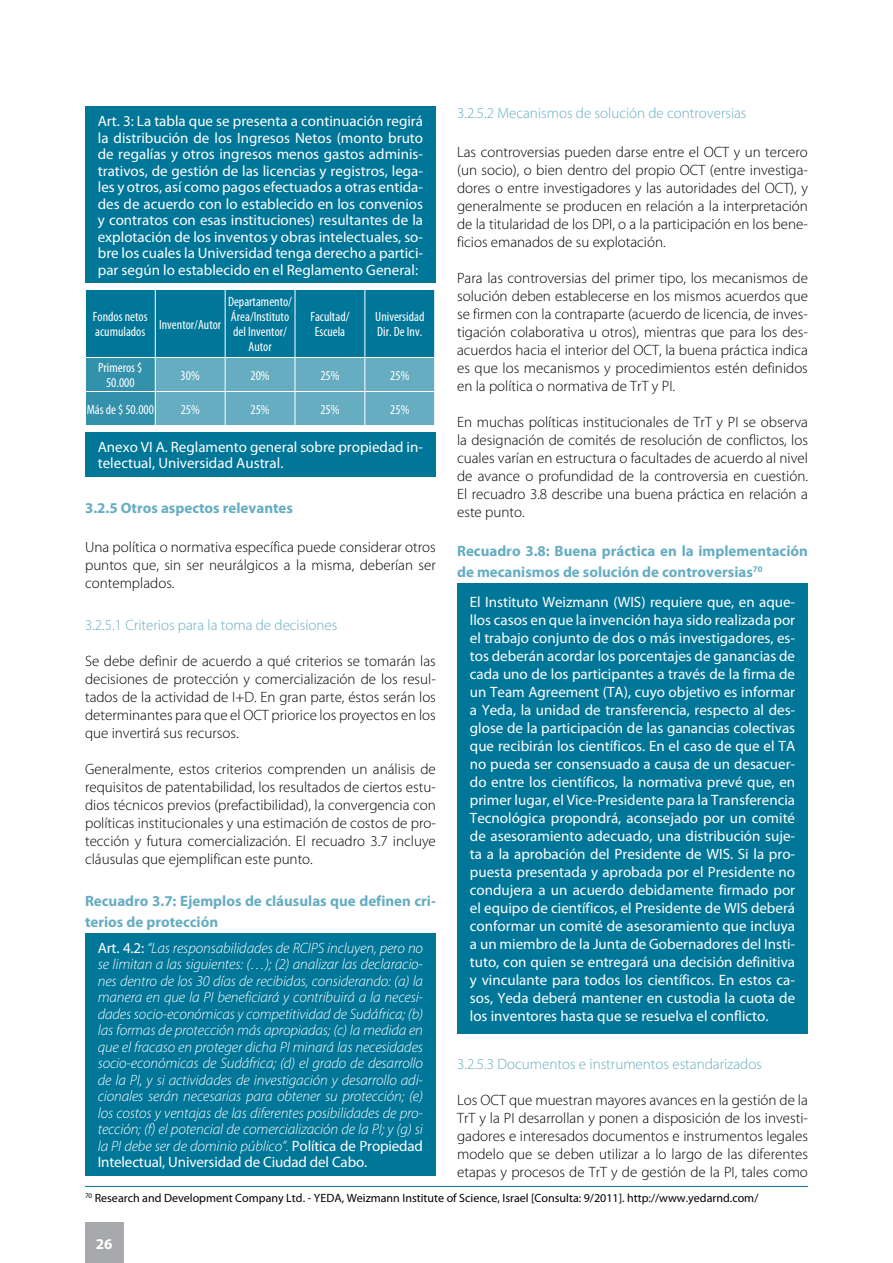
<style>
.page{position:relative;width:893px;height:1263px;background:#fff}
.page>*{position:absolute;margin:0;border:0;box-sizing:border-box;transform-origin:0 0}
.t1{font:300 15px/18px "Myriad Pro";color:#000;text-align:justify}
.t2{font:15px/18px "Myriad Pro";color:#fff;text-align:justify}
.t3{font:italic 300 15px/16.5px "Myriad Pro";letter-spacing:-.01em;color:#fff;text-align:justify}
.t4{font:700 15px/21px "Myriad Pro";color:#66adc1}
.t5{font:300 15px "Myriad Pro";color:#66adc1}
.t6{font:700 15px "Myriad Pro";color:#fff}
.t7{font:condensed 13.5px/15px "Myriad Pro";color:#fff;text-align:center}
.t8{font:12px "Myriad Pro";color:#000}
.s1{font-weight:400;font-style:normal}
</style>
<div class="page">
<div style="left:85px;top:1222px;width:38px;height:41px;background:#a7a9ac"></div>
<div style="left:85px;top:106px;width:351px;height:177px;background:#007698"></div>
<svg style="left:86px;top:290px;width:348px;height:135px;background:#2e8eaa"></svg>
<hr style="left:155px;top:290px;width:1px;height:67px;background:#fff">
<hr style="left:225px;top:290px;width:1px;height:67px;background:#fff">
<hr style="left:295px;top:290px;width:1px;height:67px;background:#fff">
<hr style="left:364px;top:290px;width:1px;height:67px;background:#fff">
<hr style="left:85px;top:357px;width:70px;height:1px;background:#fff">
<hr style="left:155px;top:358px;width:1px;height:33px;background:#fff">
<hr style="left:155px;top:357px;width:70px;height:1px;background:#fff">
<hr style="left:225px;top:358px;width:1px;height:33px;background:#fff">
<hr style="left:225px;top:357px;width:70px;height:1px;background:#fff">
<hr style="left:295px;top:358px;width:1px;height:33px;background:#fff">
<hr style="left:295px;top:357px;width:70px;height:1px;background:#fff">
<hr style="left:364px;top:358px;width:1px;height:33px;background:#fff">
<hr style="left:365px;top:357px;width:70px;height:1px;background:#fff">
<hr style="left:85px;top:391px;width:70px;height:1px;background:#fff">
<hr style="left:155px;top:392px;width:1px;height:33px;background:#fff">
<hr style="left:155px;top:391px;width:70px;height:1px;background:#fff">
<hr style="left:225px;top:392px;width:1px;height:33px;background:#fff">
<hr style="left:225px;top:391px;width:70px;height:1px;background:#fff">
<hr style="left:295px;top:392px;width:1px;height:33px;background:#fff">
<hr style="left:295px;top:391px;width:70px;height:1px;background:#fff">
<hr style="left:364px;top:392px;width:1px;height:33px;background:#fff">
<hr style="left:365px;top:391px;width:70px;height:1px;background:#fff">
<div style="left:85px;top:432px;width:351px;height:45px;background:#007698"></div>
<div style="left:85px;top:933px;width:351px;height:242px;background:#007698"></div>
<div style="left:457px;top:583px;width:351px;height:450px;background:#007698"></div>
<hr style="left:85px;top:1186px;width:723px;height:1px;background:#007698">
<p class="t5" style="left:457px;top:104px;width:291px">3.2.5.2 Mecanismos de solución de controversias</p>
<p class="t1" style="left:457px;top:142px;width:352px">Las controversias pueden darse entre el OCT y un tercero (un socio), o bien dentro del propio OCT (entre investiga&shy;dores o entre investigadores y las autoridades del OCT), y generalmente se producen en relación a la interpretación de la titularidad de los DPI, o a la participación en los bene&shy;ficios emanados de su explotación.</p>
<p class="t1" style="left:457px;top:268px;width:352px">Para las controversias del primer tipo, los mecanismos de solución deben establecerse en los mismos acuerdos que se firmen con la contraparte (acuerdo de licencia, de inves&shy;tigación colaborativa u otros), mientras que para los des&shy;acuerdos hacia el interior del OCT, la buena práctica indica es que los mecanismos y procedimientos estén definidos en la política o normativa de TrT y PI.</p>
<p class="t1" style="left:457px;top:412px;width:352px">En muchas políticas institucionales de TrT y PI se observa la designación de comités de resolución de conflictos, los cuales varían en estructura o facultades de acuerdo al nivel de avance o profundidad de la controversia en cuestión.<br>El recuadro 3.8 describe una buena práctica en relación a este punto.</p>
<p class="t4" style="left:457px;top:539px;width:352px">Recuadro 3.8: Buena práctica en la implementación de mecanismos de solución de controversias<sup>70</sup></p>
<p class="t2" style="left:470px;top:592px;width:327px">El Instituto Weizmann (WIS) requiere que, en aque&shy;llos casos en que la invención haya sido realizada por el trabajo conjunto de dos o más investigadores, es&shy;tos deberán acordar los porcentajes de ganancias de cada uno de los participantes a través de la firma de un Team Agreement (TA), cuyo objetivo es informar a Yeda, la unidad de transferencia, respecto al des&shy;glose de la participación de las ganancias colectivas que recibirán los científicos. En el caso de que el TA no pueda ser consensuado a causa de un desacuer&shy;do entre los científicos, la normativa prevé que, en primer lugar, el Vice-Presidente para la Transferencia Tecnológica propondrá, aconsejado por un comité de asesoramiento adecuado, una distribución suje&shy;ta a la aprobación del Presidente de WIS. Si la pro&shy;puesta presentada y aprobada por el Presidente no condujera a un acuerdo debidamente firmado por el equipo de científicos, el Presidente de WIS deberá conformar un comité de asesoramiento que incluya a un miembro de la Junta de Gobernadores del Insti&shy;tuto, con quien se entregará una decisión definitiva y vinculante para todos los científicos. En estos ca&shy;sos, Yeda deberá mantener en custodia la cuota de los inventores hasta que se resuelva el conflicto.</p>
<p class="t5" style="left:457px;top:1055px;width:306px">3.2.5.3 Documentos e instrumentos estandarizados</p>
<p class="t1" style="left:457px;top:1091px;width:352px">Los OCT que muestran mayores avances en la gestión de la TrT y la PI desarrollan y ponen a disposición de los investi&shy;gadores e interesados documentos e instrumentos legales modelo que se deben utilizar a lo largo de las diferentes etapas y procesos de TrT y de gestión de la PI, tales como</p>
<p class="t8" style="left:85px;top:1191px;width:675px"><sup>70</sup> Research and Development Company Ltd. - YEDA, Weizmann Institute of Science, Israel [Consulta: 9/2011]. http://www.yedarnd.com/</p>
<p class="t2" style="left:98px;top:113px;width:327px;line-height:16.5px">Art. 3: La tabla que se presenta a continuación regirá la distribución de los Ingresos Netos (monto bruto de regalías y otros ingresos menos gastos adminis&shy;trativos, de gestión de las licencias y registros, lega&shy;les y otros, así como pagos efectuados a otras entida&shy;des de acuerdo con lo establecido en los convenios y contratos con esas instituciones) resultantes de la explotación de los inventos y obras intelectuales, so&shy;bre los cuales la Universidad tenga derecho a partici&shy;par según lo establecido en el Reglamento General:</p>
<p class="t7" style="left:93px;top:309px;width:56px;text-align:left">Fondos netos acumulados</p>
<p class="t7" style="left:159px;top:316px;width:64px">Inventor/Autor</p>
<p class="t7" style="left:228px;top:294px;width:66px">Departamento/<br>Área/Instituto del Inventor/<br>Autor</p>
<p class="t7" style="left:310px;top:309px;width:41px">Facultad/<br>Escuela</p>
<p class="t7" style="left:375px;top:309px;width:51px;text-align:left">Universidad<br>Dir. De Inv.</p>
<p class="t7" style="left:98px;top:360px;width:46px">Primeros $<br>50.000</p>
<p class="t7" style="left:181px;top:367px;width:21px">30%</p>
<p class="t7" style="left:251px;top:367px;width:21px">20%</p>
<p class="t7" style="left:320px;top:367px;width:21px">25%</p>
<p class="t7" style="left:390px;top:367px;width:21px">25%</p>
<p class="t7" style="left:87px;top:401px;width:69px">Más de $ 50.000</p>
<p class="t7" style="left:181px;top:401px;width:21px">25%</p>
<p class="t7" style="left:251px;top:401px;width:21px">25%</p>
<p class="t7" style="left:320px;top:401px;width:21px">25%</p>
<p class="t7" style="left:390px;top:401px;width:21px">25%</p>
<p class="t2" style="left:98px;top:438px;width:327px;line-height:16.5px">Anexo VI A. Reglamento general sobre propiedad in&shy;telectual, Universidad Austral.</p>
<p class="t4" style="left:85px;top:497px;width:210px">3.2.5 Otros aspectos relevantes</p>
<p class="t1" style="left:85px;top:537px;width:352px">Una política o normativa específica puede considerar otros puntos que, sin ser neurálgicos a la misma, deberían ser contemplados.</p>
<p class="t5" style="left:85px;top:616px;width:254px">3.2.5.1 Criterios para la toma de decisiones</p>
<p class="t1" style="left:85px;top:651px;width:352px">Se debe definir de acuerdo a qué criterios se tomarán las decisiones de protección y comercialización de los resul&shy;tados de la actividad de I+D. En gran parte, éstos serán los determinantes para que el OCT priorice los proyectos en los que invertirá sus recursos.</p>
<p class="t1" style="left:85px;top:759px;width:352px">Generalmente, estos criterios comprenden un análisis de requisitos de patentabilidad, los resultados de ciertos estu&shy;dios técnicos previos (prefactibilidad), la convergencia con políticas institucionales y una estimación de costos de pro&shy;tección y futura comercialización. El recuadro 3.7 incluye cláusulas que ejemplifican este punto.</p>
<p class="t4" style="left:85px;top:890px;width:352px">Recuadro 3.7: Ejemplos de cláusulas que definen cri&shy;terios de protección</p>
<p class="t3" style="left:98px;top:939px;width:327px"><span class="s1">Art. 4.2:</span> “Las responsabilidades de RCIPS incluyen, pero no se limitan a las siguientes: (…); (2) analizar las declaracio&shy;nes dentro de los 30 días de recibidas, considerando: (a) la manera en que la PI beneficiará y contribuirá a la necesi&shy;dades socio-económicas y competitividad de Sudáfrica; (b) las formas de protección más apropiadas; (c) la medida en que el fracaso en proteger dicha PI minará las necesidades socio-económicas de Sudáfrica; (d) el grado de desarrollo de la PI, y si actividades de investigación y desarrollo adi&shy;cionales serán necesarias para obtener su protección; (e) los costos y ventajas de las diferentes posibilidades de pro&shy;tección; (f) el potencial de comercialización de la PI; y (g) si la PI debe ser de dominio público”. <span class="s1">Política de Propiedad Intelectual, Universidad de Ciudad del Cabo.</span></p>
<p class="t6" style="left:96px;top:1234px;width:18px">26</p>
</div>
